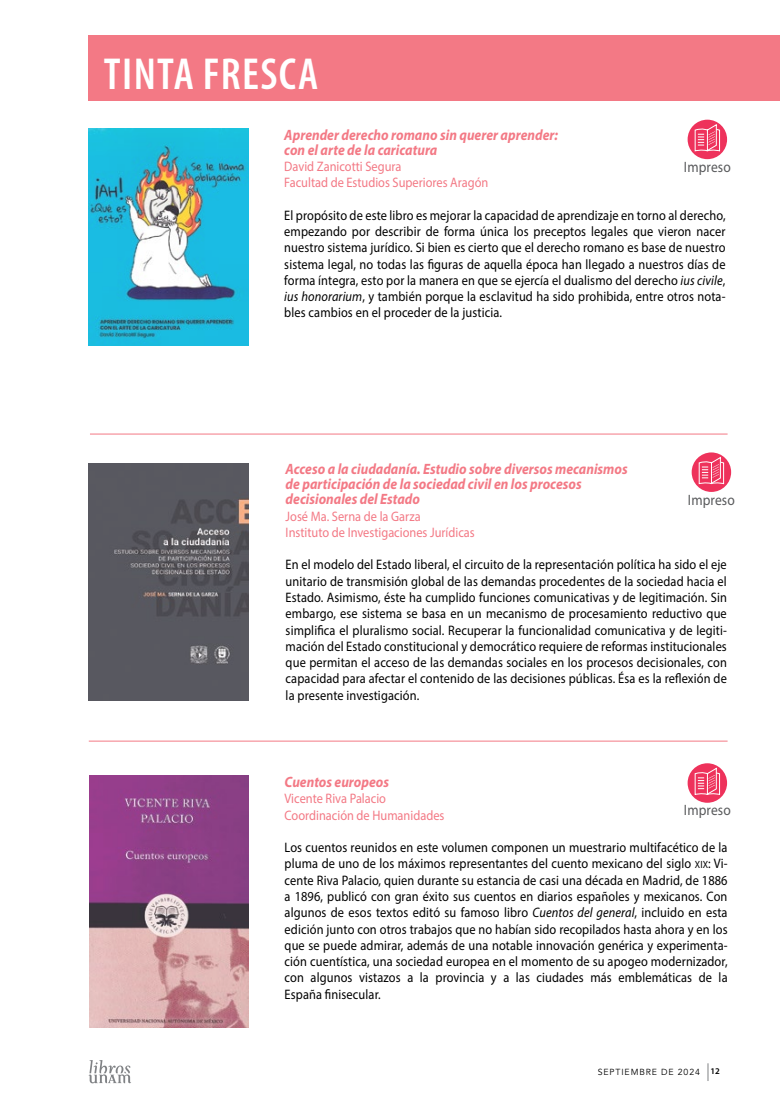
<style>
.page{position:relative;width:780px;height:1117px;background:#fff}
.page>*{position:absolute;margin:0;border:0;box-sizing:border-box;transform-origin:0 0}
.t1{font:600 condensed 45px "Myriad Pro";letter-spacing:.03em;color:#fff}
.t2{font:italic 700 15px/15px "Myriad Pro";color:#f37985;scale:.9 1}
.t3{font:15px "Myriad Pro";letter-spacing:.01em;color:#58595b;scale:.9 1}
.t4{font:13.75px/16.2px "Myriad Pro";letter-spacing:.01em;color:#000;text-align:justify;scale:.9 1}
.t5{font:13.75px/16.2px "Myriad Pro";color:#f37985;scale:.9 1}
.t6{font:8.75px "Avenir LT Std";letter-spacing:.1em;color:#000}
.s1{font-style:italic}
.s2{font-size:10.5px}
.s3{font-family:"Myriad Pro";font-weight:600}
</style>
<div class="page">
<svg style="left:89px;top:1060px;width:42px;height:23px"></svg>
<svg style="left:707px;top:1063px;width:1px;height:17px"></svg>
<img style="left:89px;top:775px;width:159px;height:252px">
<img style="left:89px;top:128px;width:159px;height:217px">
<img style="left:89px;top:463px;width:159px;height:237px">
<div style="left:89px;top:35px;width:691px;height:66px;background:#f37985"></div>
<div style="left:687px;top:120px;width:40px;height:39px;background:#ee325b;border-radius:50%"></div>
<svg style="left:694px;top:124px;width:26px;height:28px"></svg>
<div style="left:687px;top:763px;width:40px;height:39px;background:#ee325b;border-radius:50%"></div>
<svg style="left:694px;top:767px;width:26px;height:28px"></svg>
<hr style="left:89px;top:740px;width:638px;height:1px;background:#f37985">
<hr style="left:90px;top:433px;width:637px;height:1px;background:#f37985">
<svg style="left:691px;top:452px;width:40px;height:40px"></svg>
<svg style="left:698px;top:456px;width:26px;height:28px"></svg>
<h1 class="t1" style="left:104px;top:49px;width:216px">TINTA FRESCA</h1>
<p class="t2" style="left:284px;top:127px;width:305px">Aprender derecho romano sin querer aprender: con el arte de la caricatura</p>
<p class="t5" style="left:284px;top:158px;width:228px">David Zanicotti Segura<br>Facultad de Estudios Superiores Aragón</p>
<p class="t4" style="left:284px;top:207px;width:492px">El propósito de este libro es mejorar la capacidad de aprendizaje en torno al derecho, empezando por describir de forma única los preceptos legales que vieron nacer nuestro sistema jurídico. Si bien es cierto que el derecho romano es base de nuestro sistema legal, no todas las figuras de aquella época han llegado a nuestros días de forma íntegra, esto por la manera en que se ejercía el dualismo del derecho <span class="s1">ius civile</span>, <span class="s1">ius honorarium</span>, y también porque la esclavitud ha sido prohibida, entre otros nota&shy;bles cambios en el proceder de la justicia.</p>
<p class="t3" style="left:683px;top:157px;width:54px">Impreso</p>
<p class="t2" style="left:285px;top:461px;width:381px">Acceso a la ciudadanía. Estudio sobre diversos mecanismos de participación de la sociedad civil en los procesos decisionales del Estado</p>
<p class="t5" style="left:285px;top:507px;width:212px">José Ma. Serna de la Garza<br>Instituto de Investigaciones Jurídicas</p>
<p class="t4" style="left:285px;top:556px;width:492px">En el modelo del Estado liberal, el circuito de la representación política ha sido el eje unitario de transmisión global de las demandas procedentes de la sociedad hacia el Estado. Asimismo, éste ha cumplido funciones comunicativas y de legitimación. Sin embargo, ese sistema se basa en un mecanismo de procesamiento reductivo que simplifica el pluralismo social. Recuperar la funcionalidad comunicativa y de legiti&shy;mación del Estado constitucional y democrático requiere de reformas institucionales que permitan el acceso de las demandas sociales en los procesos decisionales, con capacidad para afectar el contenido de las decisiones públicas. Ésa es la reflexión de la presente investigación.</p>
<p class="t3" style="left:688px;top:490px;width:54px">Impreso</p>
<p class="t2" style="left:284px;top:774px;width:118px">Cuentos europeos</p>
<p class="t5" style="left:284px;top:790px;width:179px">Vicente Riva Palacio<br>Coordinación de Humanidades</p>
<p class="t4" style="left:284px;top:839px;width:493px">Los cuentos reunidos en este volumen componen un muestrario multifacético de la pluma de uno de los máximos representantes del cuento mexicano del siglo <span class="s2">xix</span>: Vi&shy;cente Riva Palacio, quien durante su estancia de casi una década en Madrid, de 1886 a 1896, publicó con gran éxito sus cuentos en diarios españoles y mexicanos. Con algunos de esos textos editó su famoso libro <span class="s1">Cuentos del general</span>, incluido en esta edición junto con otros trabajos que no habían sido recopilados hasta ahora y en los que se puede admirar, además de una notable innovación genérica y experimenta&shy;ción cuentística, una sociedad europea en el momento de su apogeo modernizador, con algunos vistazos a la provincia y a las ciudades más emblemáticas de la España finisecular.</p>
<p class="t3" style="left:683px;top:801px;width:54px">Impreso</p>
<p class="t6" style="left:597px;top:1066px;width:123px">SEPTIEMBRE DE 2024 <span class="s3">12</span></p>
</div>
